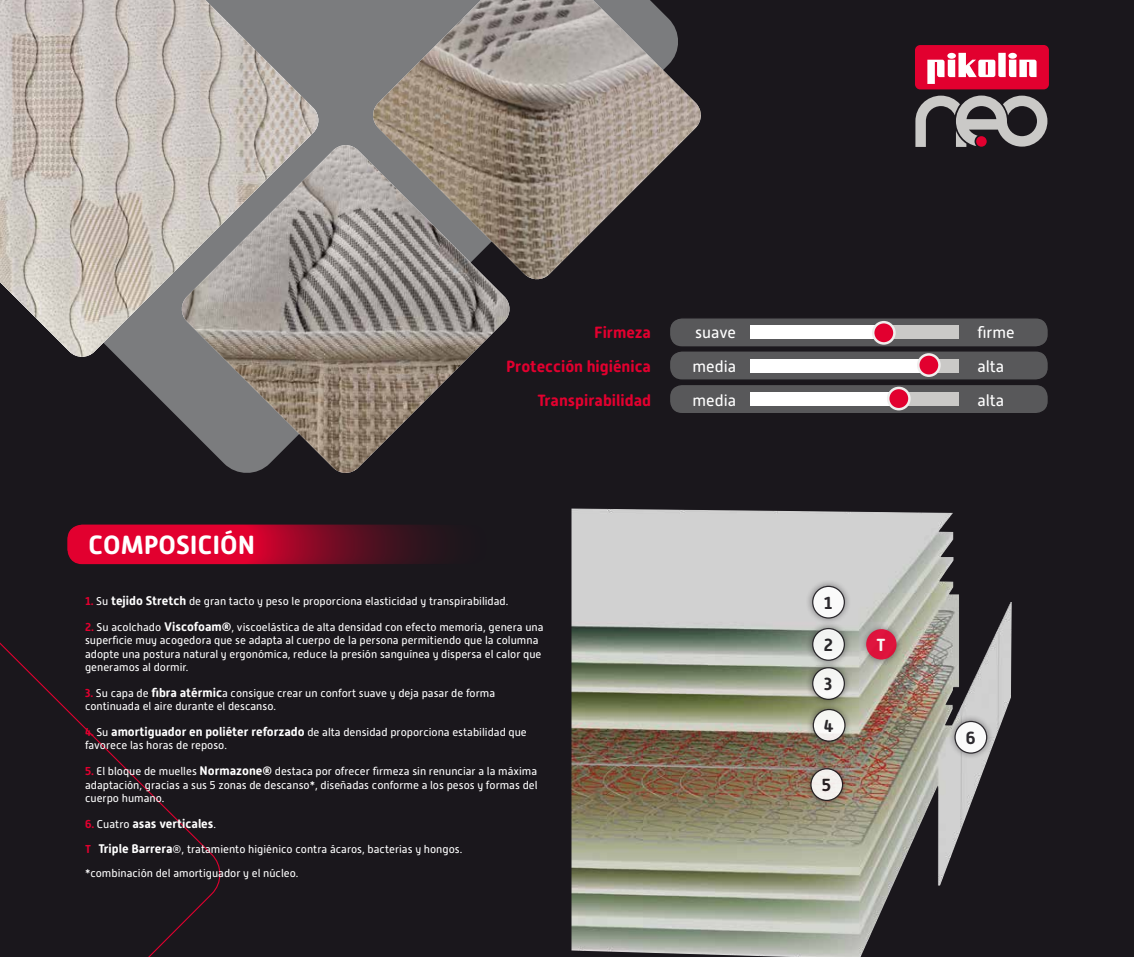
<style>
.page{position:relative;width:1134px;height:957px;background:#1a171c}
.page>*{position:absolute;margin:0;border:0;box-sizing:border-box;transform-origin:0 0}
.t1{font:700 26.25px "Alwyn New Rounded";color:#fff}
.t2{font:700 17.5px "Alwyn New Rounded";color:#1a171c}
.t3{font:700 17.5px "Alwyn New Rounded";color:#fff}
.t4{font:700 16.25px "Alwyn New Rounded";color:#e2002f}
.t5{font:16.25px "Alwyn New Rounded";color:#fff}
.t6{font:700 12.5px "Alwyn New Rounded";color:#fff}
.t7{font:11.25px/13.5px "Alwyn New Rounded";color:#fff}
.s1{font-weight:700;font-size:11.5px;color:#e2002f}
.s2{font-weight:700;font-size:12.5px}
.s3{font-size:11.5px;color:#e2002f}
.s4{font-weight:400;font-size:11.25px}
</style>
<div class="page">
<svg style="left:0;top:557px;width:224px;height:400px"></svg>
<svg style="left:119px;top:0;width:557px;height:419px"></svg>
<svg style="left:915px;top:96px;width:132px;height:51px"></svg>
<div style="left:976px;top:136px;width:11px;height:11px;background:#e2002f;border-radius:50%"></div>
<div style="left:915px;top:45px;width:134px;height:44px;background:#e2002f;border-radius:5px"></div>
<svg style="left:927px;top:53px;width:109px;height:31px"></svg>
<div style="left:669px;top:318px;width:379px;height:29px;background:#58585a;border-radius:12px"></div>
<div style="left:669px;top:317px;width:380px;height:31px;border:1px solid #1a171c;border-radius:12px"></div>
<div style="left:669px;top:351px;width:379px;height:29px;background:#58585a;border-radius:12px"></div>
<div style="left:669px;top:350px;width:380px;height:31px;border:1px solid #1a171c;border-radius:12px"></div>
<div style="left:669px;top:384px;width:379px;height:29px;background:#58585a;border-radius:12px"></div>
<div style="left:669px;top:384px;width:380px;height:30px;border:1px solid #1a171c;border-radius:12px"></div>
<img style="left:371px;top:0;width:330px;height:281px">
<img style="left:180px;top:145px;width:331px;height:328px">
<img style="left:0;top:0;width:318px;height:357px">
<div style="left:750px;top:393px;width:208px;height:13px;background:#cac9c7"></div>
<div style="left:750px;top:393px;width:149px;height:13px;background:#fff"></div>
<div style="left:750px;top:359px;width:208px;height:14px;background:#cac9c7"></div>
<div style="left:750px;top:359px;width:179px;height:14px;background:#fff"></div>
<div style="left:750px;top:326px;width:208px;height:13px;background:#cac9c7"></div>
<div style="left:750px;top:326px;width:133px;height:13px;background:#fff"></div>
<div style="left:888px;top:388px;width:21px;height:21px;background:#e2002f;border-radius:50%"></div>
<div style="left:887px;top:387px;width:24px;height:23px;border:2px solid #efeeed;border-radius:50%"></div>
<svg style="left:918px;top:354px;width:21px;height:22px"></svg>
<div style="left:917px;top:353px;width:24px;height:24px;border:2px solid #efeeed;border-radius:50%"></div>
<svg style="left:873px;top:322px;width:21px;height:21px"></svg>
<div style="left:872px;top:321px;width:24px;height:24px;border:2px solid #efeeed;border-radius:50%"></div>
<img style="left:571px;top:508px;width:441px;height:449px">
<div style="left:860px;top:623px;width:43px;height:43px;background:#1a171c;opacity:.53"></div>
<div style="left:866px;top:629px;width:30px;height:30px;background:#de133c;border-radius:50%"></div>
<div style="left:948px;top:714px;width:46px;height:46px;background:#1a171c;opacity:.53"></div>
<div style="left:955px;top:721px;width:32px;height:32px;background:#fff;border-radius:50%"></div>
<div style="left:954px;top:721px;width:33px;height:32px;border:1px solid #1a171c;border-radius:50%"></div>
<div style="left:806px;top:702px;width:46px;height:46px;background:#1a171c;opacity:.53"></div>
<svg style="left:813px;top:709px;width:32px;height:32px"></svg>
<div style="left:813px;top:709px;width:32px;height:33px;border:1px solid #1a171c;border-radius:50%"></div>
<div style="left:806px;top:660px;width:45px;height:46px;background:#1a171c;opacity:.53"></div>
<svg style="left:813px;top:668px;width:31px;height:31px"></svg>
<div style="left:812px;top:667px;width:33px;height:33px;border:1px solid #1a171c;border-radius:50%"></div>
<div style="left:806px;top:621px;width:45px;height:46px;background:#1a171c;opacity:.53"></div>
<svg style="left:813px;top:628px;width:31px;height:32px"></svg>
<div style="left:812px;top:628px;width:33px;height:33px;border:1px solid #1a171c;border-radius:50%"></div>
<div style="left:806px;top:579px;width:45px;height:46px;background:#1a171c;opacity:.53"></div>
<div style="left:813px;top:586px;width:31px;height:32px;background:#fff;border-radius:50%"></div>
<div style="left:812px;top:586px;width:33px;height:32px;border:1px solid #1a171c;border-radius:50%"></div>
<div style="left:804px;top:761px;width:46px;height:46px;background:#1a171c;opacity:.53"></div>
<div style="left:811px;top:769px;width:31px;height:31px;background:#f4f1ee;border-radius:50%"></div>
<div style="left:810px;top:768px;width:33px;height:33px;border:1px solid #1a171c;border-radius:50%"></div>
<svg style="left:67px;top:524px;width:435px;height:40px"></svg>
<h1 class="t1" style="left:89px;top:530px;width:168px">COMPOSICIÓN</h1>
<h3 class="t4" style="left:594px;top:323px;width:58px">Firmeza</h3>
<h3 class="t5" style="left:695px;top:323px;width:42px">suave</h3>
<h3 class="t5" style="left:977px;top:323px;width:39px">firme</h3>
<h3 class="t4" style="left:506px;top:357px;width:146px">Protección higiénica</h3>
<h3 class="t5" style="left:692px;top:357px;width:45px">media</h3>
<h3 class="t5" style="left:977px;top:357px;width:28px">alta</h3>
<h3 class="t4" style="left:537px;top:390px;width:115px">Transpirabilidad</h3>
<h3 class="t5" style="left:692px;top:391px;width:45px">media</h3>
<h3 class="t5" style="left:977px;top:391px;width:28px">alta</h3>
<p class="t7" style="left:85px;top:594px;width:425px"><span class="s1">1.</span> Su <span class="s2">tejido Stretch</span> de gran tacto y peso le proporciona elasticidad y transpirabilidad.</p>
<p class="t7" style="left:85px;top:620px;width:460px"><span class="s1">2.</span> Su acolchado <span class="s2">Viscofoam®</span>, viscoelástica de alta densidad con efecto memoria, genera una superficie muy acogedora que se adapta al cuerpo de la persona permitiendo que la columna adopte una postura natural y ergonómica, reduce la presión sanguínea y dispersa el calor que generamos al dormir.</p>
<p class="t7" style="left:85px;top:686px;width:412px"><span class="s1">3.</span> Su capa de <span class="s2">fibra atérmic</span>a consigue crear un confort suave y deja pasar de forma continuada el aire durante el descanso.</p>
<p class="t7" style="left:85px;top:725px;width:443px"><span class="s1">4.</span> Su <span class="s2">amortiguador en poliéter reforzado</span> de alta densidad proporciona estabilidad que favorece las horas de reposo.</p>
<p class="t7" style="left:85px;top:764px;width:454px;text-align:justify"><span class="s1">5.</span> El bloque de muelles <span class="s2">Normazone®</span> destaca por ofrecer firmeza sin renunciar a la máxima adaptación, gracias a sus 5 zonas de descanso*, diseñadas conforme a los pesos y formas del cuerpo humano.</p>
<p class="t6" style="left:85px;top:816px;width:133px"><span class="s3">6.</span> <span class="s4">Cuatro</span> asas verticales<span class="s4">.</span></p>
<p class="t7" style="left:85px;top:837px;width:379px;line-height:24.1px"><span class="s1">T</span> <span class="s2">Triple Barrera</span>®, tratamiento higiénico contra ácaros, bacterias y hongos. *combinación del amortiguador y el núcleo.</p>
<h2 class="t2" style="left:824px;top:592px;width:10px">1</h2>
<h2 class="t2" style="left:824px;top:635px;width:11px">2</h2>
<h2 class="t2" style="left:824px;top:674px;width:10px">3</h2>
<h2 class="t2" style="left:824px;top:716px;width:11px">4</h2>
<h2 class="t2" style="left:822px;top:775px;width:11px">5</h2>
<h2 class="t3" style="left:877px;top:635px;width:11px">T</h2>
<h2 class="t2" style="left:966px;top:727px;width:11px">6</h2>
</div>
